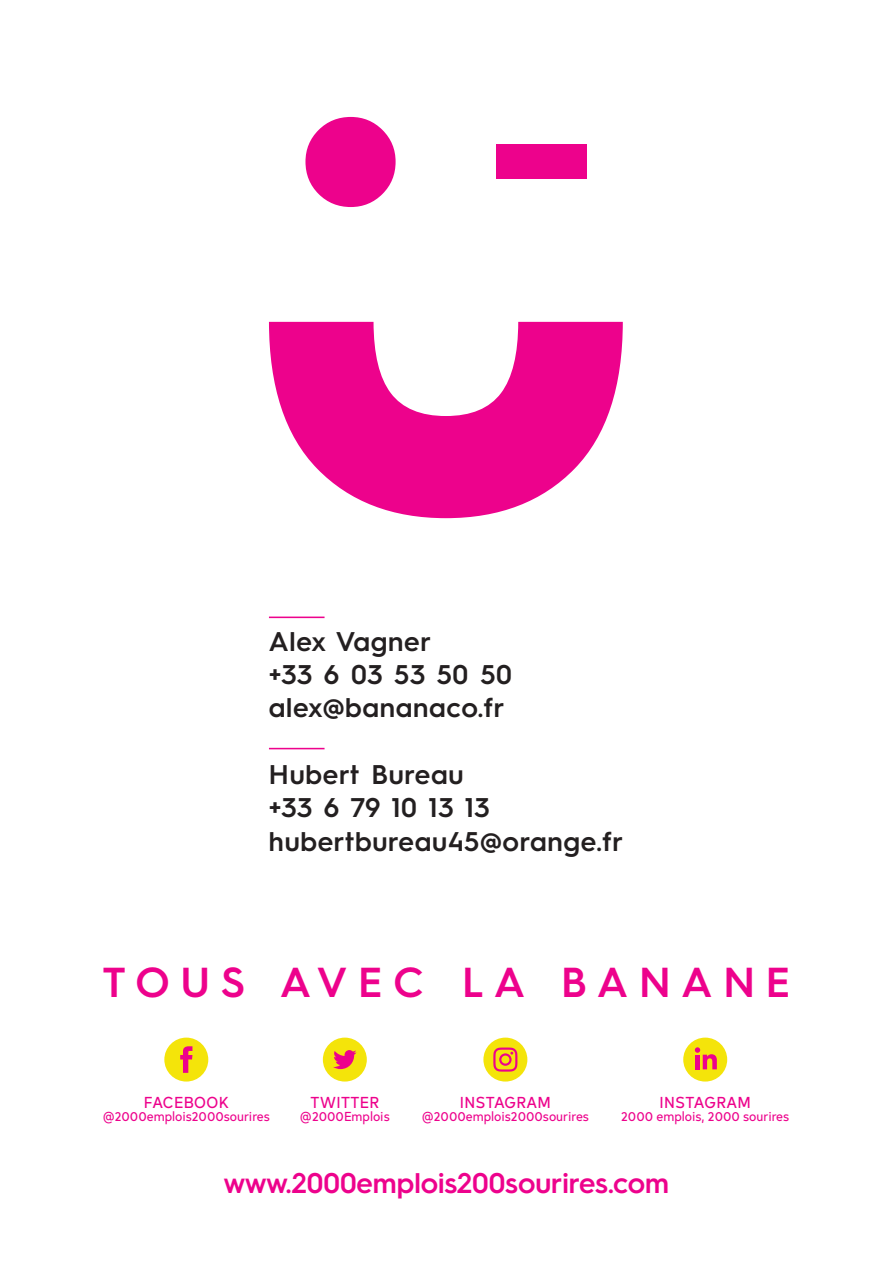
<style>
.page{position:relative;width:893px;height:1263px;background:#fff}
.page>*{position:absolute;margin:0;border:0;box-sizing:border-box;transform-origin:0 0}
.t1{font:600 42px "Hurme Geometric Sans 3";letter-spacing:.26em;color:#ed028c}
.t2{font:600 28.5px "Hurme Geometric Sans 3";color:#ed028c}
.t3{font:600 27.15px/33.3px "Hurme Geometric Sans 3";letter-spacing:.025em;color:#231f20}
.t4{font:15.9px "Typold Condensed";letter-spacing:.025em;color:#ed028c}
.t5{font:13.05px "Typold Condensed";color:#ed028c}
</style>
<div class="page">
<hr style="left:269px;top:616px;width:56px;height:2px;background:#ed028c">
<hr style="left:269px;top:748px;width:56px;height:1px;background:#ed028c">
<svg style="left:269px;top:322px;width:354px;height:196px;fill:#ed028c"></svg>
<svg style="left:305px;top:117px;width:91px;height:90px"></svg>
<div style="left:496px;top:145px;width:90px;height:34px;background:#ed028c"></div>
<div style="left:164px;top:1037px;width:44px;height:44px;background:#f4e40a;border-radius:22px"></div>
<svg style="left:180px;top:1046px;width:12px;height:27px"></svg>
<div style="left:323px;top:1037px;width:44px;height:44px;background:#f4e40a;border-radius:22px"></div>
<svg style="left:333px;top:1050px;width:24px;height:19px"></svg>
<div style="left:483px;top:1037px;width:44px;height:44px;background:#f4e40a;border-radius:22px"></div>
<svg style="left:493px;top:1047px;width:24px;height:24px"></svg>
<div style="left:683px;top:1037px;width:44px;height:44px;background:#f4e40a;border-radius:22px"></div>
<svg style="left:695px;top:1047px;width:22px;height:22px"></svg>
<p class="t3" style="left:269px;top:622px;width:245px">Alex Vagner<br>+33 6 03 53 50 50 alex@bananaco.fr</p>
<p class="t3" style="left:269px;top:756px;width:356px">Hubert Bureau<br>+33 6 79 10 13 13 hubertbureau45@orange.fr</p>
<h1 class="t1" style="left:103px;top:953px;width:689px">TOUS AVEC LA BANANE</h1>
<p class="t4" style="left:144px;top:1090px;width:87px">FACEBOOK</p>
<p class="t5" style="left:103px;top:1106px;width:169px">@2000emplois2000sourires</p>
<p class="t4" style="left:311px;top:1090px;width:70px">TWITTER</p>
<p class="t5" style="left:300px;top:1106px;width:91px">@2000Emplois</p>
<p class="t4" style="left:460px;top:1090px;width:93px">INSTAGRAM</p>
<p class="t5" style="left:422px;top:1106px;width:169px">@2000emplois2000sourires</p>
<p class="t4" style="left:659px;top:1090px;width:93px">INSTAGRAM</p>
<p class="t5" style="left:621px;top:1106px;width:170px">2000 emplois, 2000 sourires</p>
<p class="t2" style="left:224px;top:1163px;width:447px">www.2000emplois200sourires.com</p>
</div>
